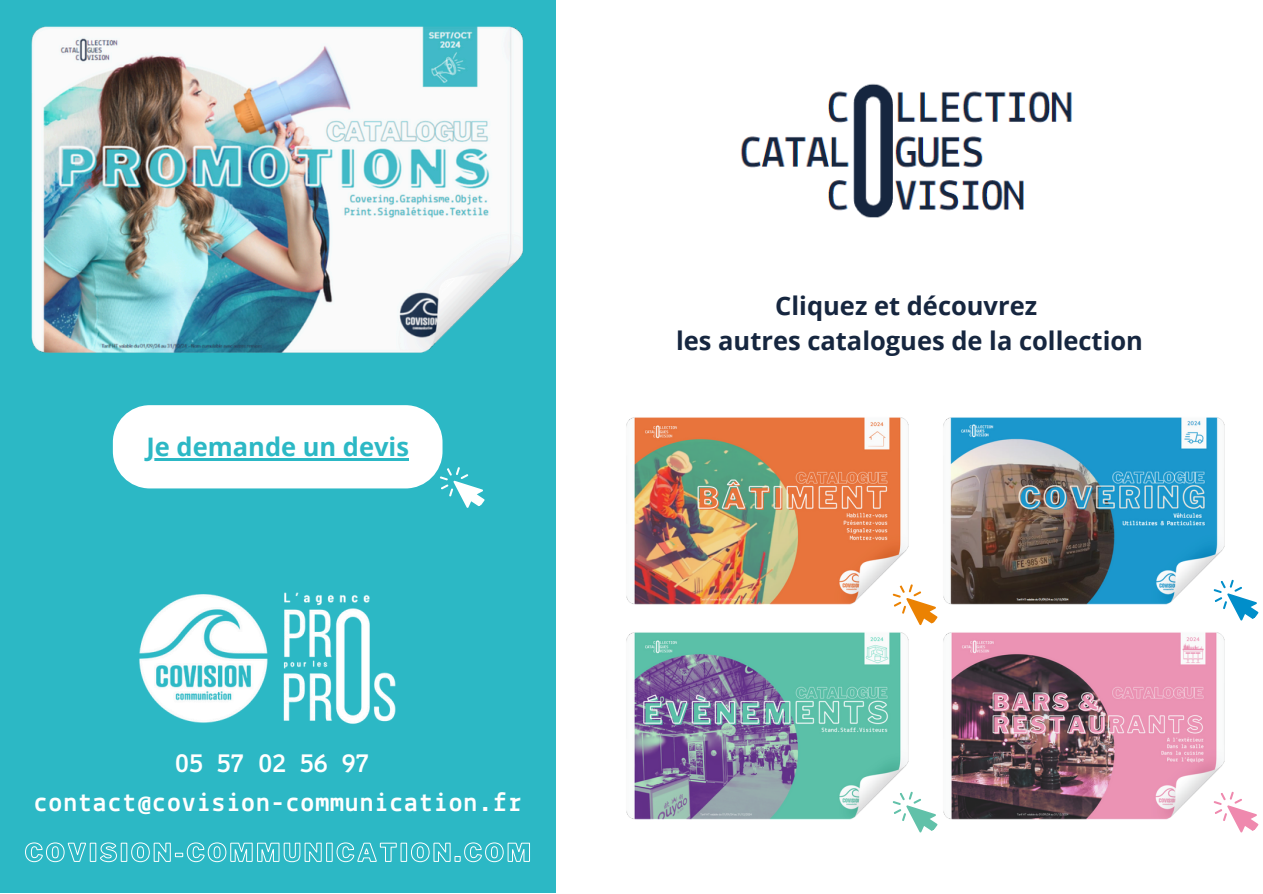
<style>
.page{position:relative;width:1263px;height:894px;background:#fff}
.page>*{position:absolute;margin:0;border:0;box-sizing:border-box;transform-origin:0 0}
.t1{font:700 27.75px "Lekton";letter-spacing:.035em;color:#fff}
.t2{font:700 25.5px/34.8px "Open Sans";color:#16263f;text-align:center}
.t3{font:700 25.5px "Open Sans";color:#2cb8c5}
</style>
<div class="page">
<div style="left:0;top:0;width:556px;height:892px;background:#2cb8c5"></div>
<img style="left:31px;top:26px;width:492px;height:327px">
<img style="left:943px;top:417px;width:282px;height:188px">
<img style="left:626px;top:632px;width:283px;height:188px">
<img style="left:626px;top:417px;width:283px;height:188px">
<img style="left:943px;top:632px;width:282px;height:188px">
<img style="left:139px;top:592px;width:257px;height:132px">
<img style="left:740px;top:83px;width:332px;height:135px">
<div style="left:113px;top:405px;width:329px;height:83px;background:#fff;border-radius:37px"></div>
<svg style="left:439px;top:466px;width:46px;height:42px"></svg>
<hr style="left:146px;top:458px;width:263px;height:3px;background:#2cb8c5">
<svg style="left:892px;top:583px;width:46px;height:43px"></svg>
<svg style="left:892px;top:791px;width:46px;height:42px"></svg>
<svg style="left:1213px;top:791px;width:46px;height:42px"></svg>
<svg style="left:1213px;top:579px;width:46px;height:42px"></svg>
<svg style="left:25px;top:842px;width:505px;height:20px"></svg>
<h1 class="t3" style="left:146px;top:429px;width:264px">Je demande un devis</h1>
<h1 class="t1" style="left:175px;top:751px;width:195px">05 57 02 56 97</h1>
<p class="t1" style="left:34px;top:789px;width:490px">contact@covision-communication.fr</p>
<h1 class="t2" style="left:676px;top:288px;width:468px">Cliquez et découvrez<br>les autres catalogues de la collection</h1>
</div>
